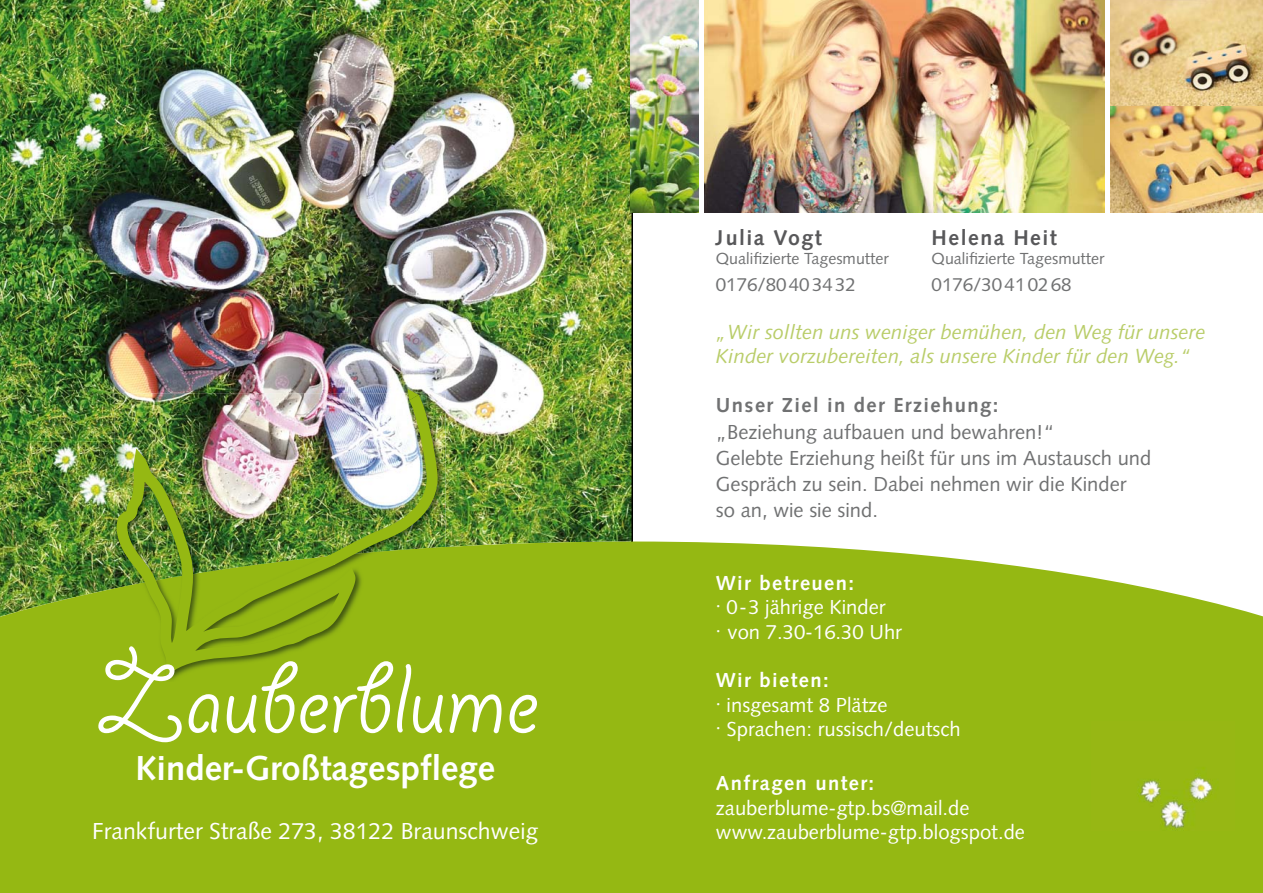
<style>
.page{position:relative;width:1263px;height:893px;background:#fff}
.page>*{position:absolute;margin:0;border:0;box-sizing:border-box;transform-origin:0 0}
.t1{font:109.5px "Giddyup Std";color:#fff}
.t2{font:700 34.65px "Syntax";color:#fff}
.t3{font:23.1px "Syntax";color:#fff}
.t4{font:700 21.3px "Syntax";letter-spacing:.07em;color:#58585a}
.t5{font:20.25px/24.3px "Syntax";color:#fff}
.t6{font:20.25px/26.2px "Syntax";color:#707172}
.t7{font:italic 20.25px/24.3px "Syntax";color:#b9cd69}
.t8{font:700 20.25px "Syntax";letter-spacing:.07em;color:#707172}
.t9{font:700 20.25px "Syntax";letter-spacing:.07em;color:#fff}
.t10{font:18.75px "Syntax";color:#707172}
.t11{font:16.05px "Syntax";color:#707172}
.s1{font-weight:700}
.s2{font-family:"Trajan Pro"}
</style>
<div class="page">
<hr style="left:631px;top:0;width:1px;height:873px;background:#000">
<img style="left:0;top:0;width:631px;height:541px">
<div style="left:0;top:541px;width:1263px;height:352px;background:#95b813"></div>
<img style="left:304px;top:393px;width:141px;height:154px">
<div style="left:115px;top:547px;width:330px;height:135px;background:#95b813"></div>
<img style="left:117px;top:395px;width:321px;height:281px">
<svg style="left:408px;top:389px;width:10px;height:11px"></svg>
<img style="left:704px;top:0;width:401px;height:212px">
<img style="left:631px;top:0;width:67px;height:212px">
<img style="left:1110px;top:0;width:153px;height:212px">
<img style="left:1092px;top:721px;width:143px;height:109px">
<h1 class="t1" style="left:98px;top:640px;width:441px">Zauberblume</h1>
<h2 class="t2" style="left:135px;top:748px;width:361px">Kinder-Großtagespflege</h2>
<p class="t3" style="left:92px;top:817px;width:448px">Frankfurter Straße 273, 38122 Braunschweig</p>
<p class="t4" style="left:716px;top:226px;width:108px">Julia Vogt</p>
<p class="t11" style="left:716px;top:249px;width:174px">Qualifizierte Tagesmutter</p>
<p class="t10" style="left:716px;top:273px;width:142px">0176/80 40 34 32</p>
<p class="t4" style="left:932px;top:226px;width:127px">Helena Heit</p>
<p class="t11" style="left:932px;top:249px;width:174px">Qualifizierte Tagesmutter</p>
<p class="t10" style="left:932px;top:273px;width:142px">0176/30 41 02 68</p>
<p class="t7" style="left:716px;top:320px;width:491px">„Wir sollten uns weniger bemühen, den Weg für unsere<br>Kinder vorzubereiten, als unsere Kinder für den Weg.“</p>
<p class="t8" style="left:716px;top:394px;width:284px">Unser Ziel in der Erziehung:</p>
<p class="t6" style="left:716px;top:419px;width:437px">„Beziehung aufbauen und bewahren!“<br>Gelebte Erziehung heißt für uns im Austausch und Gespräch zu sein. Dabei nehmen wir die Kinder<br>so an, wie sie sind.</p>
<p class="t5" style="left:716px;top:571px;width:188px"><span class="s1">Wir betreuen:<br></span><span class="s2">·</span> 0-3 jährige Kinder<br><span class="s2">·</span> von 7.30-16.30 Uhr</p>
<p class="t5" style="left:716px;top:668px;width:246px"><span class="s1">Wir bieten:<br></span><span class="s2">·</span> insgesamt 8 Plätze<br><span class="s2">·</span> Sprachen: russisch/deutsch</p>
<p class="t9" style="left:716px;top:772px;width:160px">Anfragen unter:</p>
<p class="t5" style="left:716px;top:796px;width:255px">zauberblume-gtp.bs@mail.de</p>
<p class="t5" style="left:716px;top:820px;width:311px">www.zauberblume-gtp.blogspot.de</p>
</div>
